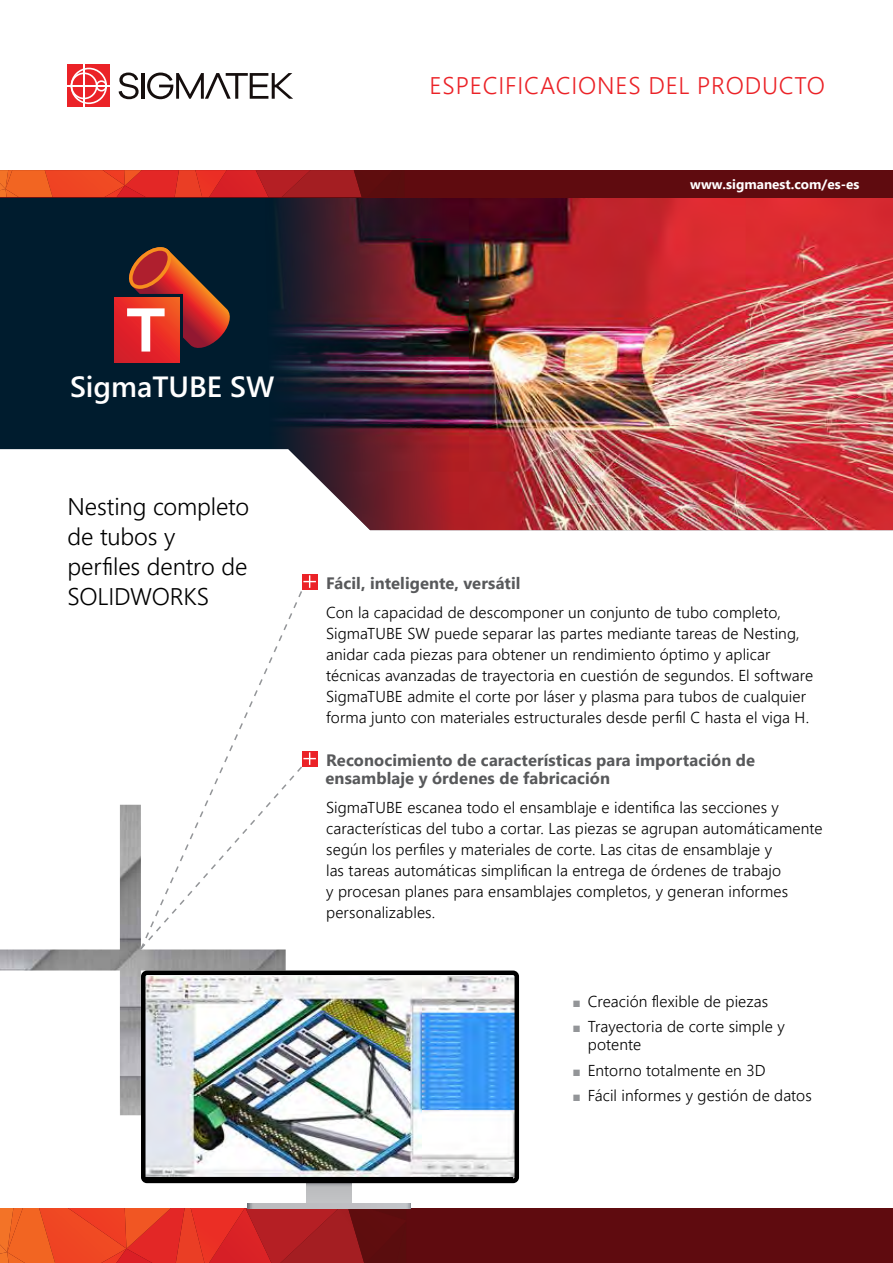
<style>
.page{position:relative;width:893px;height:1263px;background:#fff}
.page>*{position:absolute;margin:0;border:0;box-sizing:border-box;transform-origin:0 0}
.t1{font:600 29.25px "Segoe UI";color:#fff}
.t2{font:300 24px/30px "Segoe UI";letter-spacing:-.005em;color:#000}
.t3{font:300 24px "Segoe UI";letter-spacing:.035em;color:#eb2227}
.t4{font:700 16.5px/18px "Segoe UI";letter-spacing:.005em;color:#58595b}
.t5{font:300 15.75px/21px "Segoe UI";letter-spacing:.005em;color:#000}
.t6{font:700 13.5px "Segoe UI";color:#fff}
.s1{font-style:inherit}
.s2{font-weight:400;font-size:9px;color:#939598}
</style>
<div class="page">
<div style="left:0;top:1208px;width:893px;height:55px;background:#5f0b0f"></div>
<svg style="left:0;top:1208px;width:407px;height:55px;background:#c93222"></svg>
<div style="left:0;top:197px;width:193px;height:253px;background:#001c2e"></div>
<img style="left:193px;top:197px;width:700px;height:333px">
<div style="left:68px;top:65px;width:42px;height:42px;background:#eb2227"></div>
<svg style="left:71px;top:68px;width:36px;height:36px"></svg>
<hr style="left:83px;top:65px;width:2px;height:42px;background:#fff">
<hr style="left:68px;top:85px;width:42px;height:2px;background:#fff">
<svg style="left:119px;top:73px;width:20px;height:26px"></svg>
<hr style="left:141px;top:73px;width:3px;height:26px;background:#150e0d">
<svg style="left:147px;top:73px;width:146px;height:26px"></svg>
<div style="left:0;top:170px;width:893px;height:27px;background:#5f0b0f"></div>
<svg style="left:0;top:170px;width:362px;height:27px;background:#d53423"></svg>
<img style="left:0;top:805px;width:286px;height:310px">
<svg style="left:307px;top:1183px;width:45px;height:21px"></svg>
<hr style="left:247px;top:1204px;width:164px;height:4px;background:#bebdc1">
<svg style="left:146px;top:1177px;width:367px;height:1px"></svg>
<div style="left:115px;top:298px;width:64px;height:64px;background:#df2029"></div>
<svg style="left:126px;top:247px;width:107px;height:105px;background:#933c34"></svg>
<img style="left:146px;top:977px;width:368px;height:200px">
<div style="left:141px;top:970px;width:378px;height:213px;border:4px solid #000;border-radius:4px"></div>
<div style="left:302px;top:574px;width:15px;height:15px;background:#eb2227"></div>
<svg style="left:303px;top:575px;width:13px;height:13px"></svg>
<svg style="left:302px;top:751px;width:15px;height:15px"></svg>
<svg style="left:139px;top:589px;width:164px;height:362px"></svg>
<h2 class="t3" style="left:430px;top:63px;width:397px">ESPECIFICACIONES DEL PRODUCTO</h2>
<p class="t6" style="left:690px;top:172px;width:171px">www.sigmanest.com<span class="s1">/es-es</span></p>
<h1 class="t1" style="left:70px;top:359px;width:206px">SigmaTUBE SW</h1>
<h2 class="t2" style="left:68px;top:489px;width:183px">Nesting completo de tubos y perfiles dentro de<br>SOLIDWORKS</h2>
<p class="t4" style="left:326px;top:573px;width:196px">Fácil, inteligente, versátil</p>
<p class="t5" style="left:326px;top:600px;width:489px">Con la capacidad de descomponer un conjunto de tubo completo, SigmaTUBE SW puede separar las partes mediante tareas de Nesting, anidar cada piezas para obtener un rendimiento óptimo y aplicar técnicas avanzadas de trayectoria en cuestión de segundos. El software SigmaTUBE admite el corte por láser y plasma para tubos de cualquier forma junto con materiales estructurales desde perfil C hasta el viga H.</p>
<p class="t4" style="left:326px;top:750px;width:431px">Reconocimiento de características para importación de ensamblaje y órdenes de fabricación</p>
<p class="t5" style="left:326px;top:795px;width:498px">SigmaTUBE escanea todo el ensamblaje e identifica las secciones y características del tubo a cortar. Las piezas se agrupan automáticamente según los perfiles y materiales de corte. Las citas de ensamblaje y<br>las tareas automáticas simplifican la entrega de órdenes de trabajo<br>y procesan planes para ensamblajes completos, y generan informes personalizables.</p>
<p class="t5" style="left:573px;top:989px;width:197px"><span class="s2">■</span> Creación flexible de piezas</p>
<p class="t5" style="left:588px;top:1016px;width:198px;line-height:18px;text-indent:-15px"><span class="s2">■</span> Trayectoria de corte simple y potente</p>
<p class="t5" style="left:573px;top:1058px;width:194px"><span class="s2">■</span> Entorno totalmente en 3D</p>
<p class="t5" style="left:573px;top:1083px;width:240px"><span class="s2">■</span> Fácil informes y gestión de datos</p>
</div>
